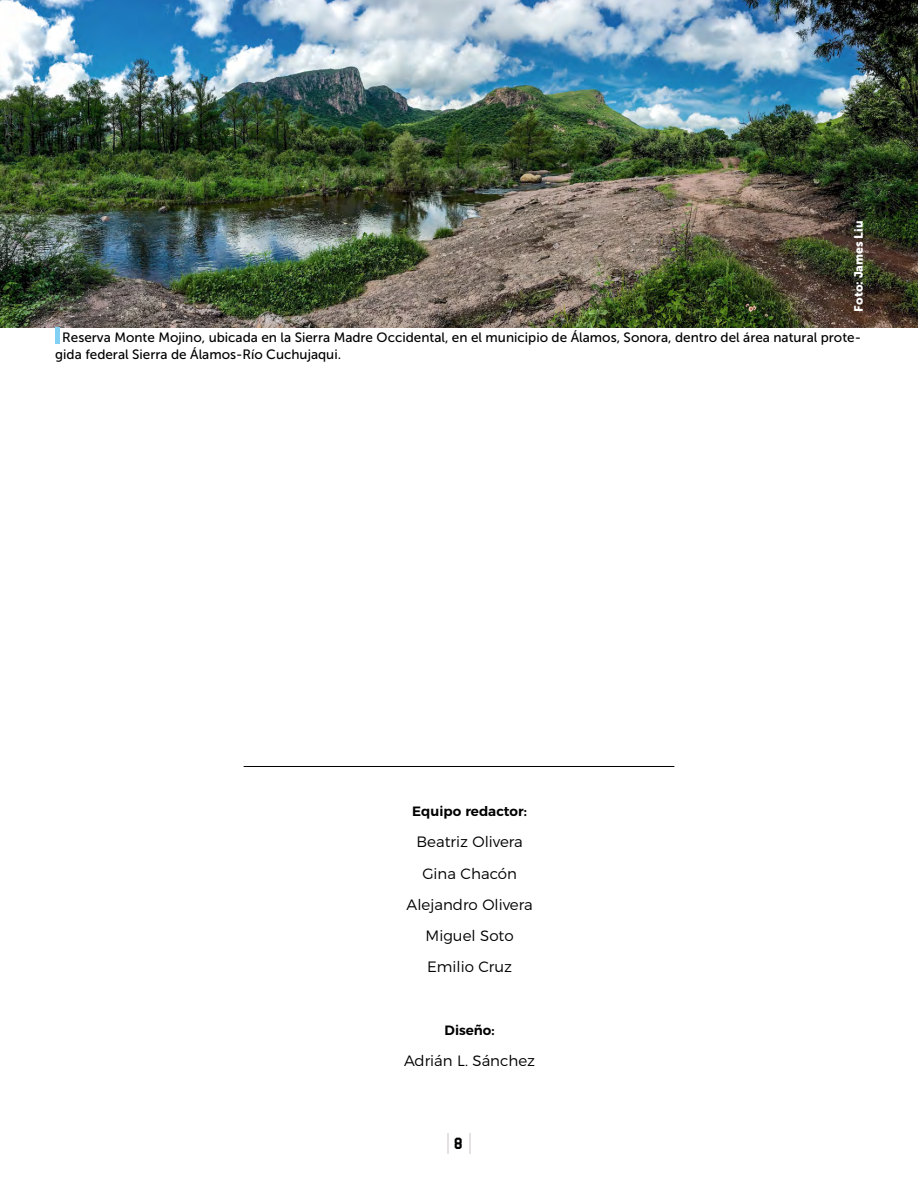
<style>
.page{position:relative;width:918px;height:1188px;background:#fff}
.page>*{position:absolute;margin:0;border:0;box-sizing:border-box;transform-origin:0 0}
.t1{font:16.5px "Blockletter";color:#000}
.t2{font:300 15px/31.2px "Montserrat";color:#000;text-align:center}
.t3{font:13.5px/16.5px "Museo Sans 500";color:#000}
.t4{font:600 13.5px "Montserrat";color:#000}
.t5{font:12px "Museo Sans 900";color:#fff}
</style>
<div class="page">
<svg style="left:448px;top:1133px;width:1px;height:20px"></svg>
<svg style="left:469px;top:1133px;width:1px;height:20px"></svg>
<hr style="left:244px;top:766px;width:430px;height:1px;background:#000">
<img style="left:0;top:0;width:918px;height:327px">
<div style="left:55px;top:327px;width:5px;height:16px;background:#83d0f5"></div>
<p class="t5" style="left:852px;top:312px;width:92px;rotate:-90deg">Foto: James Liu</p>
<p class="t3" style="left:55px;top:329px;width:807px;text-indent:7px">Reserva Monte Mojino, ubicada en la Sierra Madre Occidental, en el municipio de Álamos, Sonora, dentro del área natural prote&shy;gida federal Sierra de Álamos-Río Cuchujaqui.</p>
<p class="t4" style="left:412px;top:800px;width:116px">Equipo redactor:</p>
<p class="t2" style="left:407px;top:825px;width:128px">Beatriz Olivera<br>Gina Chacón<br>Alejandro Olivera<br>Miguel Soto<br>Emilio Cruz</p>
<p class="t4" style="left:445px;top:1019px;width:52px">Diseño:</p>
<p class="t2" style="left:404px;top:1044px;width:132px">Adrián L. Sánchez</p>
<p class="t1" style="left:455px;top:1131px;width:10px">8</p>
</div>
